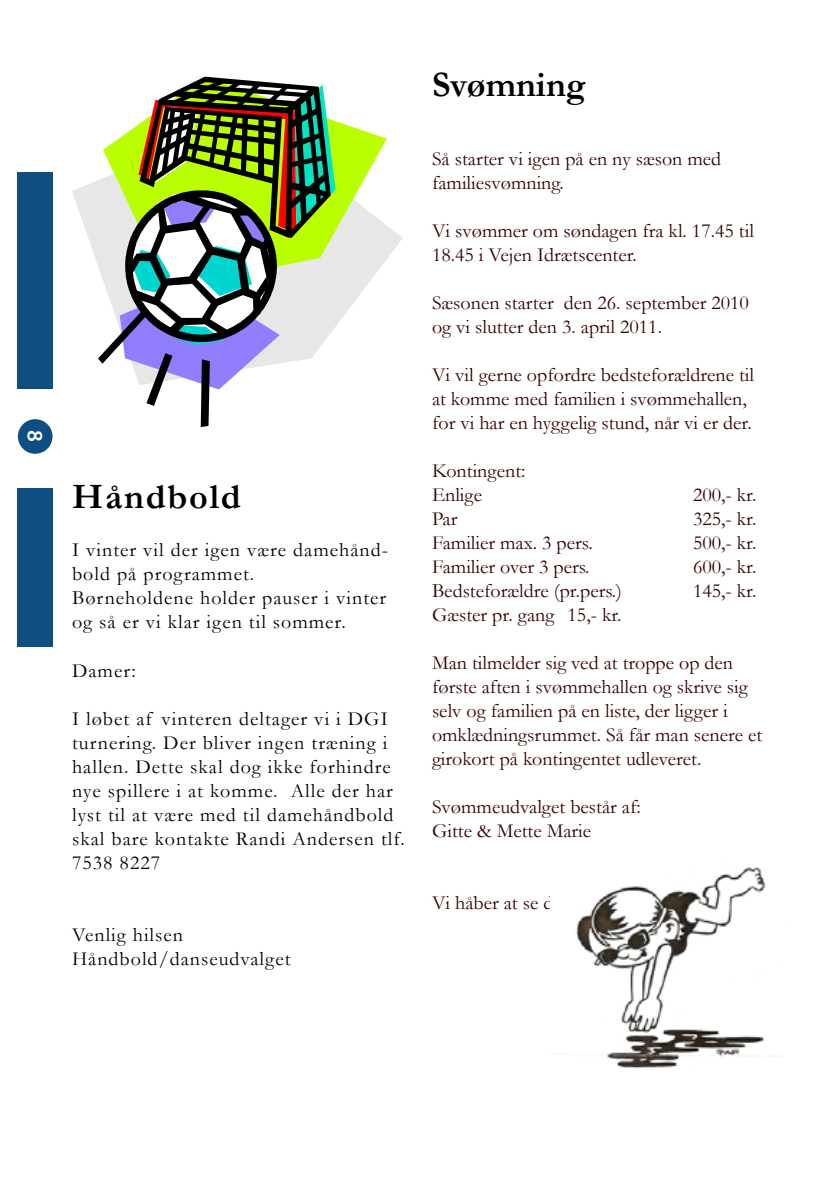
<style>
.page{position:relative;width:840px;height:1191px;background:#fff}
.page>*{position:absolute;margin:0;border:0;box-sizing:border-box;transform-origin:0 0}
.t1{font:700 36px "Garamond";letter-spacing:.05em;color:#000}
.t2{font:700 36px "Garamond";color:#000}
.t3{font:600 22px "Myriad Pro";color:#fff}
.t4{font:20px/24px "Garamond";color:#370000}
.t5{font:20px/24px "Garamond";letter-spacing:.05em;color:#000}
</style>
<div class="page">
<div style="left:17px;top:172px;width:35px;height:216px;background:#0e4e81"></div>
<div style="left:18px;top:419px;width:34px;height:35px;background:#0e4e81;border-radius:50%"></div>
<div style="left:17px;top:488px;width:35px;height:158px;background:#0e4e81"></div>
<svg style="left:72px;top:138px;width:330px;height:189px"></svg>
<svg style="left:335px;top:121px;width:51px;height:168px"></svg>
<svg style="left:98px;top:77px;width:237px;height:350px"></svg>
<img style="left:558px;top:867px;width:218px;height:202px">
<p class="t3" style="left:49px;top:430px;width:13px;rotate:90deg">8</p>
<h1 class="t1" style="left:72px;top:472px;width:170px">Håndbold</h1>
<p class="t5" style="left:72px;top:537px;width:317px">I vinter vil der igen være damehånd&shy;bold på programmet.<br>Børneholdene holder pauser i vinter og så er vi klar igen til sommer.</p>
<p class="t5" style="left:72px;top:657px;width:65px">Damer:</p>
<p class="t5" style="left:72px;top:705px;width:334px">I løbet af vinteren deltager vi i DGI turnering. Der bliver ingen træning i hallen. Dette skal dog ikke forhindre nye spillere i at komme. Alle der har lyst til at være med til damehåndbold skal bare kontakte Randi Andersen tlf.<br>7538 8227</p>
<p class="t5" style="left:72px;top:921px;width:220px">Venlig hilsen<br>Håndbold/danseudvalget</p>
<h1 class="t2" style="left:432px;top:60px;width:155px">Svømning</h1>
<p class="t4" style="left:432px;top:146px;width:290px">Så starter vi igen på en ny sæson med familiesvømning.</p>
<p class="t4" style="left:432px;top:218px;width:323px">Vi svømmer om søndagen fra kl. 17.45 til<br>18.45 i Vejen Idrætscenter.</p>
<p class="t4" style="left:432px;top:290px;width:318px">Sæsonen starter den 26. september 2010 og vi slutter den 3. april 2011.</p>
<p class="t4" style="left:432px;top:362px;width:323px">Vi vil gerne opfordre bedsteforældrene til at komme med familien i svømmehallen, for vi har en hyggelig stund, når vi er der.</p>
<p class="t4" style="left:432px;top:458px;width:95px">Kontingent:<br>Enlige</p>
<p class="t4" style="left:692px;top:482px;width:65px">200,- kr.</p>
<p class="t4" style="left:432px;top:506px;width:27px">Par</p>
<p class="t4" style="left:692px;top:506px;width:65px">325,- kr.</p>
<p class="t4" style="left:432px;top:530px;width:162px">Familier max. 3 pers.</p>
<p class="t4" style="left:692px;top:530px;width:65px">500,- kr.</p>
<p class="t4" style="left:432px;top:554px;width:159px">Familier over 3 pers.</p>
<p class="t4" style="left:692px;top:554px;width:65px">600,- kr.</p>
<p class="t4" style="left:432px;top:578px;width:191px">Bedsteforældre (pr.pers.)</p>
<p class="t4" style="left:692px;top:578px;width:65px">145,- kr.</p>
<p class="t4" style="left:432px;top:602px;width:191px">Gæster pr. gang 15,- kr.</p>
<p class="t4" style="left:432px;top:650px;width:332px">Man tilmelder sig ved at troppe op den første aften i svømmehallen og skrive sig selv og familien på en liste, der ligger i omklædningsrummet. Så får man senere et girokort på kontingentet udleveret.</p>
<p class="t4" style="left:432px;top:794px;width:210px">Svømmeudvalget består af:<br>Gitte &amp; Mette Marie</p>
<p class="t4" style="left:432px;top:890px;width:146px">Vi håber at se dig !</p>
</div>
